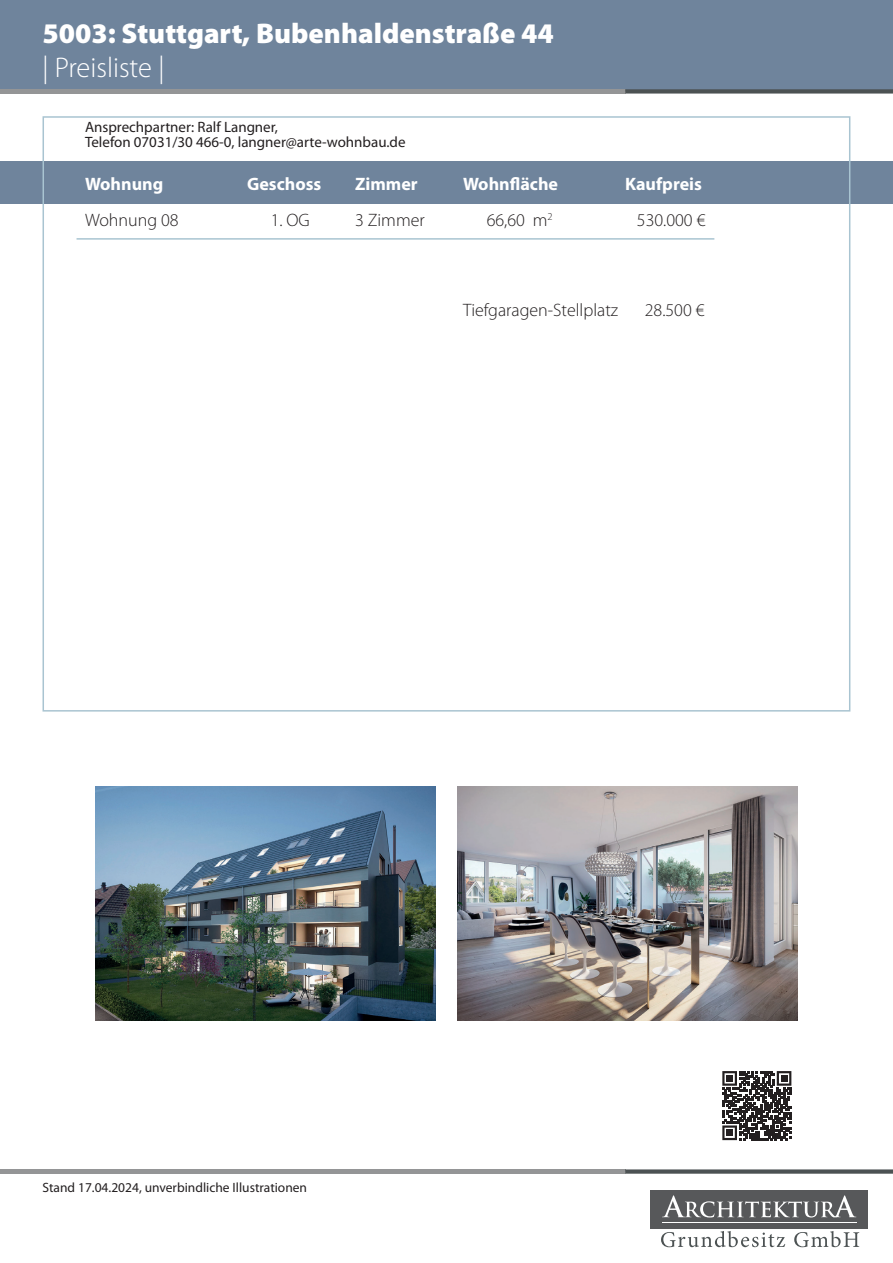
<style>
.page{position:relative;width:893px;height:1263px;background:#fff}
.page>*{position:absolute;margin:0;border:0;box-sizing:border-box;transform-origin:0 0}
.t1{font:900 28.5px "Myriad Pro";color:#fff}
.t2{font:300 28.5px "Myriad Pro";color:#fff}
.t3{font:300 18px "Myriad Pro";color:#231f20}
.t4{font:700 18px "Myriad Pro";color:#fff}
.t5{font:15px/15px "Myriad Pro";color:#231f20}
.t6{font:13.5px "Myriad Pro";color:#231f20}
</style>
<div class="page">
<div style="left:0;top:162px;width:893px;height:42px;background:#6f849c"></div>
<div style="left:0;top:1169px;width:625px;height:5px;background:#949596"></div>
<div style="left:625px;top:1169px;width:268px;height:5px;background:#4c5253"></div>
<div style="left:0;top:0;width:893px;height:89px;background:#6f849c"></div>
<div style="left:0;top:89px;width:625px;height:5px;background:#949596"></div>
<div style="left:625px;top:89px;width:268px;height:5px;background:#4c5253"></div>
<hr style="left:77px;top:238px;width:637px;height:2px;background:#a9c4d1">
<img style="left:96px;top:787px;width:340px;height:233px">
<img style="left:457px;top:787px;width:340px;height:233px">
<div style="left:651px;top:1190px;width:217px;height:38px;background:#57585a"></div>
<svg style="left:662px;top:1195px;width:194px;height:22px"></svg>
<hr style="left:662px;top:1222px;width:194px;height:1px;background:#fff">
<svg style="left:661px;top:1231px;width:124px;height:16px"></svg>
<svg style="left:794px;top:1231px;width:65px;height:16px"></svg>
<svg style="left:722px;top:1071px;width:69px;height:69px"></svg>
<div style="left:726px;top:1130px;width:7px;height:6px;background:#231f20"></div>
<h1 class="t1" style="left:43px;top:14px;width:513px">5003: Stuttgart, Bubenhaldenstraße 44</h1>
<h1 class="t2" style="left:43px;top:52px;width:123px">| Preisliste |</h1>
<p class="t5" style="left:85px;top:120px;width:322px">Ansprechpartner: Ralf Langner,<br>Telefon 07031/30 466-0, langner@arte-wohnbau.de</p>
<p class="t4" style="left:85px;top:172px;width:80px">Wohnung</p>
<p class="t4" style="left:247px;top:172px;width:76px">Geschoss</p>
<p class="t4" style="left:355px;top:172px;width:64px">Zimmer</p>
<p class="t4" style="left:463px;top:172px;width:96px">Wohnfläche</p>
<p class="t4" style="left:625px;top:172px;width:78px">Kaufpreis</p>
<p class="t3" style="left:85px;top:210px;width:95px">Wohnung 08</p>
<p class="t3" style="left:271px;top:210px;width:41px">1. OG</p>
<p class="t3" style="left:355px;top:210px;width:71px">3 Zimmer</p>
<p class="t3" style="left:487px;top:210px;width:68px">66,60 m<sup>2</sup></p>
<p class="t3" style="left:637px;top:210px;width:70px">530.000 €</p>
<p class="t3" style="left:463px;top:300px;width:157px">Tiefgaragen-Stellplatz</p>
<p class="t3" style="left:645px;top:300px;width:61px">28.500 €</p>
<p class="t6" style="left:43px;top:1179px;width:266px">Stand 17.04.2024, unverbindliche Illustrationen</p>
</div>
